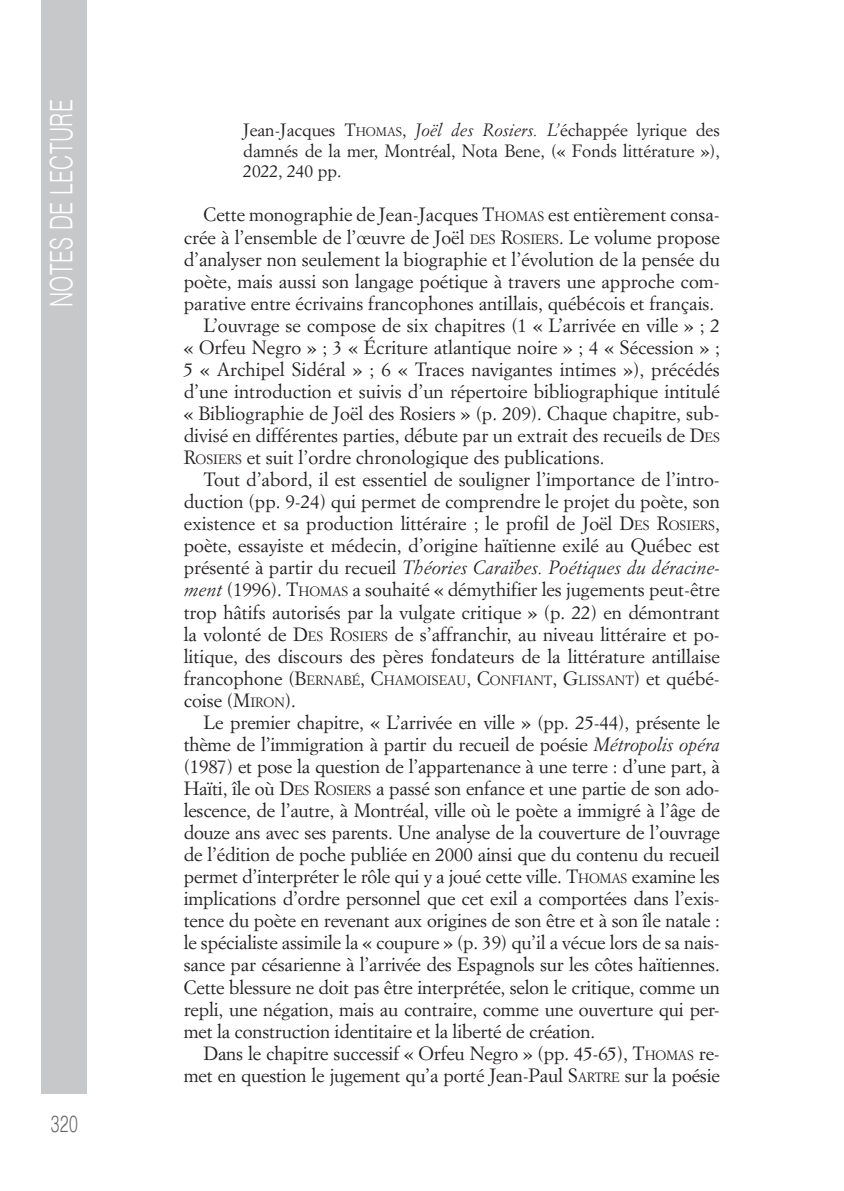
<style>
.page{position:relative;width:844px;height:1191px;background:#fff}
.page>*{position:absolute;margin:0;border:0;box-sizing:border-box;transform-origin:0 0}
.t1{font:300 31.15px "Helvetica";letter-spacing:.02em;color:#fff;scale:.68 1}
.t2{font:300 23.28px "Helvetica";color:#636366;scale:.68 1}
._00_corpo_testo{font:18.9px/22.1px "Simoncini Garamond";color:#231f20;text-align:justify}
._11_Cit_Etudes{font:17.5px/20.7px "Simoncini Garamond";color:#231f20;text-align:justify}
._00_corpo_testo-2{font:13.3px "Simoncini Garamond";color:#231f20}
.s1{font-style:inherit}
.s2{font-size:12.25px}
.s3{font-style:italic}
.s4{font-size:13.3px}
.s5{font-size:18.9px}
</style>
<div class="page">
<div style="left:41px;top:0;width:46px;height:1093px;background:#c7c8ca"></div>
<h1 class="t1" style="left:35px;top:307px;width:308px;rotate:-90deg">N otes de lectu re</h1>
<p class="t2" style="left:51px;top:1104px;width:41px">320</p>
<p class="_11_Cit_Etudes" style="left:243px;top:119px;width:478px">Jean-Jacques <span class="s1">T</span><span class="s2">HOMAS</span>, <span class="s3">Joël des Rosiers. L’</span>échappée lyrique des damnés de la mer, Montréal, Nota Bene, (« Fonds littérature »), 2022, 240 pp.</p>
<p class="_00_corpo_testo" style="left:184px;top:203px;width:537px;text-indent:20px">Cette monographie de Jean-Jacques T<span class="s4">HOMAS</span> est entièrement consa&shy;crée à l’ensemble de l’œuvre de Joël <span class="s4">DES</span> <span class="s1">R</span><span class="s4">OSIE</span></p>
<p class="_00_corpo_testo" style="left:184px;top:225px;width:537px;text-indent:360px"><span class="s4">RS</span>. Le volume propose d’analyser non seulement la biographie et l’évolution de la pensée du poète, mais aussi son langage poétique à travers une approche com&shy;parative entre écrivains francophones antillais, québécois et français.</p>
<p class="_00_corpo_testo" style="left:184px;top:314px;width:537px;text-indent:20px">L’ouvrage se compose de six chapitres (1 « L’arrivée en ville » ; 2 « Orfeu Negro » ; 3 « Écriture atlantique noire » ; 4 « Sécession » ; 5 « Archipel Sidéral » ; 6 « Traces navigantes intimes »), précédés d’une introduction et suivis d’un répertoire bibliographique intitulé « Bibliographie de Joël des Rosiers » (p. 209). Chaque chapitre, sub&shy;divisé en différentes parties, débute par un extrait des recueils de <span class="s1">D</span><span class="s4">ES</span></p>
<p class="_00_corpo_testo-2" style="left:184px;top:451px;width:21px"><span class="s5">R</span>OSIE</p>
<p class="_00_corpo_testo" style="left:227px;top:446px;width:379px"><span class="s4">RS</span> et suit l’ordre chronologique des publications.</p>
<p class="_00_corpo_testo" style="left:184px;top:468px;width:537px;text-indent:20px">Tout d’abord, il est essentiel de souligner l’importance de l’intro&shy;duction (pp. 9-24) qui permet de comprendre le projet du poète, son existence et sa production littéraire ; le profil de Joël <span class="s1">D</span><span class="s4">ES</span> <span class="s1">R</span><span class="s4">OSIE</span></p>
<p class="_00_corpo_testo-2" style="left:699px;top:517px;width:21px">RS<span class="s5">,</span></p>
<p class="_00_corpo_testo" style="left:184px;top:534px;width:537px">poète, essayiste et médecin, d’origine haïtienne exilé au Québec est présenté à partir du recueil <span class="s3">Théories Caraïbes. Poétiques du déracine&shy;ment</span> (1996). <span class="s1">T</span><span class="s4">HOMAS</span> a souhaité « démythifier les jugements peut-être trop hâtifs autorisés par la vulgate critique » (p. 22) en démontrant la volonté de <span class="s1">D</span><span class="s4">ES</span> <span class="s1">R</span><span class="s4">OSIE</span></p>
<p class="_00_corpo_testo" style="left:184px;top:622px;width:537px;text-align:right"><span class="s4">RS</span> de s’affranchir, au niveau littéraire et po-<br>litique, des discours des pères fondateurs de la littérature antillaise</p>
<p class="_00_corpo_testo-2" style="left:184px;top:672px;width:230px"><span class="s5">francophone (</span><span class="s5">B</span>ERNABÉ<span class="s5">, C</span>HAMOISE</p>
<p class="_00_corpo_testo-2" style="left:447px;top:672px;width:274px">AU<span class="s5">,</span> <span class="s5">C</span>ONFIANT<span class="s5">,</span> <span class="s5">G</span>LISSANT<span class="s5">) et québé-</span></p>
<p class="_00_corpo_testo" style="left:184px;top:688px;width:114px">coise (<span class="s1">M</span><span class="s4">IRON</span> ).</p>
<p class="_00_corpo_testo" style="left:184px;top:711px;width:537px;text-indent:20px">Le premier chapitre, « L’arrivée en ville » (pp. 25-44), présente le thème de l’immigration à partir du recueil de poésie <span class="s3">Métropolis opéra </span>(1987) et pose la question de l’appartenance à une terre : d’une part, à Haïti, île où <span class="s1">D</span><span class="s4">ES</span> <span class="s1">R</span><span class="s4">OSIE</span></p>
<p class="_00_corpo_testo" style="left:184px;top:777px;width:537px;text-indent:172px"><span class="s4">RS</span> a passé son enfance et une partie de son ado&shy;lescence, de l’autre, à Montréal, ville où le poète a immigré à l’âge de douze ans avec ses parents. Une analyse de la couverture de l’ouvrage de l’édition de poche publiée en 2000 ainsi que du contenu du recueil permet d’interpréter le rôle qui y a joué cette ville. <span class="s1">T</span><span class="s4">HOMAS</span> examine les implications d’ordre personnel que cet exil a comportées dans l’exis&shy;tence du poète en revenant aux origines de son être et à son île natale : le spécialiste assimile la « coupure » (p. 39) qu’il a vécue lors de sa nais&shy;sance par césarienne à l’arrivée des Espagnols sur les côtes haïtiennes.<br>Cette blessure ne doit pas être interprétée, selon le critique, comme un repli, une négation, mais au contraire, comme une ouverture qui per&shy;met la construction identitaire et la liberté de création.</p>
<p class="_00_corpo_testo" style="left:184px;top:1041px;width:537px;text-align:right">Dans le chapitre successif « Orfeu Negro » (pp. 45-65), <span class="s1">T</span><span class="s4">HOMAS</span> re&shy;met en question le jugement qu’a porté Jean-Paul <span class="s1">S</span><span class="s4">ARTRE</span> sur la poésie</p>
</div>
